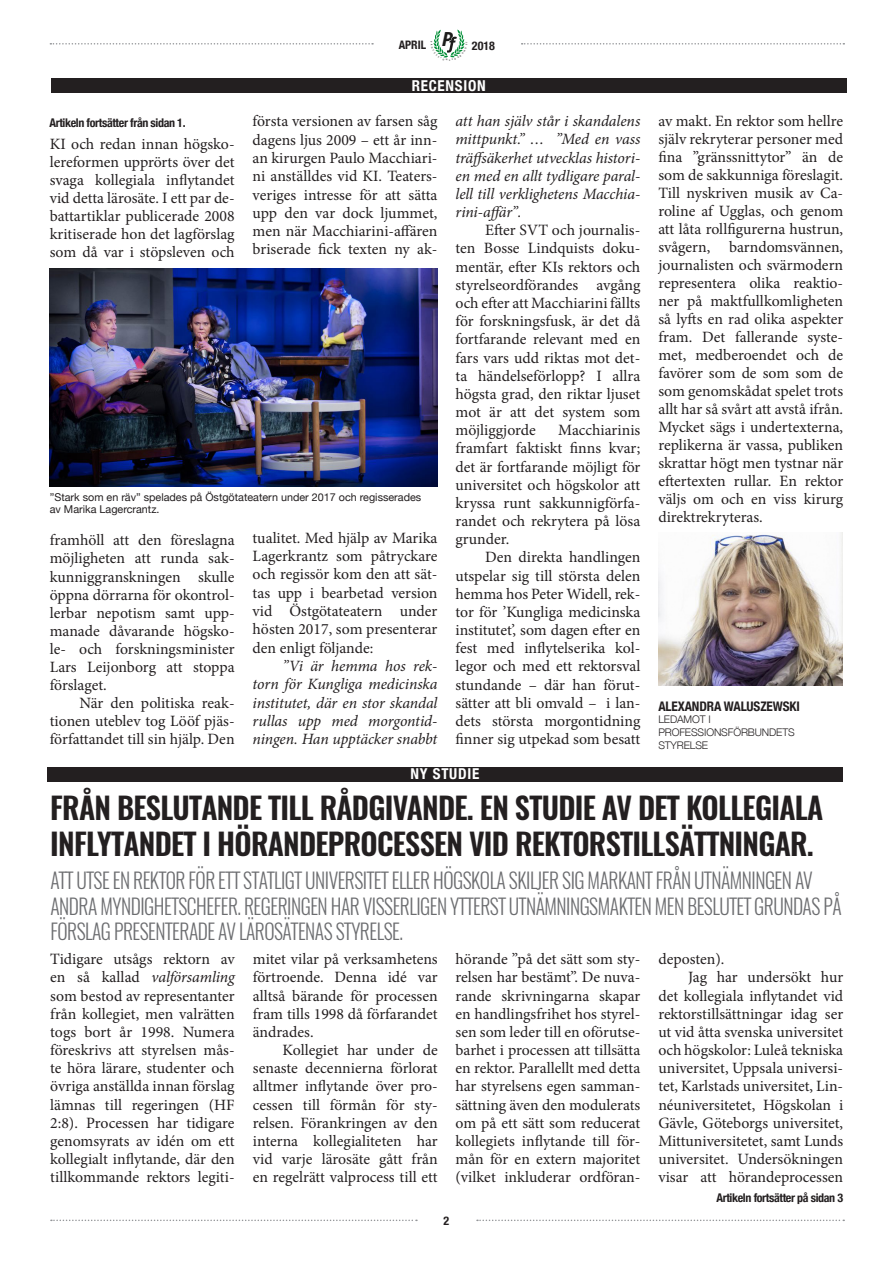
<style>
.page{position:relative;width:893px;height:1263px;background:#fff}
.page>*{position:absolute;margin:0;border:0;box-sizing:border-box;transform-origin:0 0}
.t1{font:600 30px/36px "Oswald";letter-spacing:-.025em;color:#231f20}
.Ingress{font:300 21.45px/25.5px "Oswald";letter-spacing:-.025em;color:#6c6d70;scale:.91 1}
.t2{font:italic 700 19.5px "Open Sans";color:#1d1d1b}
.Brödtext{font:15.75px/18.1px "Minion Pro";color:#231f20;text-align:justify}
.Brödtext-2{font:italic 15.75px/18.1px "Minion Pro";letter-spacing:-.01em;color:#231f20;text-align:justify}
.Kategori{font:700 condensed 15px "Helvetica Neue";letter-spacing:.05em;color:#fff}
.Signatur{font:700 condensed 13.2px "Helvetica Neue";letter-spacing:-.01em;color:#231f20}
.Fortsätter{font:700 condensed 12px "Helvetica Neue";letter-spacing:-.03em;color:#231f20}
.Sidhuvud{font:700 condensed 12px "Helvetica Neue";color:#231f20}
.t3{font:700 condensed 11.7px "Helvetica Neue";color:#231f20}
.Bildtext{font:10.8px/12px "Helvetica Neue";color:#231f20}
.Författar_titel{font:300 10.5px/12.6px "Helvetica Neue";letter-spacing:-.01em;color:#231f20}
.s1{font-style:italic}
</style>
<div class="page">
<svg style="left:477px;top:1219px;width:367px;height:2px"></svg>
<svg style="left:51px;top:1219px;width:366px;height:2px"></svg>
<div style="left:51px;top:78px;width:795px;height:15px;background:#231f20"></div>
<img style="left:50px;top:269px;width:387px;height:218px">
<img style="left:658px;top:533px;width:185px;height:152px">
<div style="left:47px;top:767px;width:796px;height:14px;background:#231f20"></div>
<svg style="left:522px;top:43px;width:322px;height:2px"></svg>
<svg style="left:50px;top:43px;width:323px;height:2px"></svg>
<svg style="left:433px;top:30px;width:32px;height:28px"></svg>
<p class="t2" style="left:442px;top:25px;width:13px">P</p>
<p class="t3" style="left:399px;top:35px;width:29px">APRIL</p>
<p class="Fortsätter" style="left:472px;top:35px;width:25px">2018</p>
<p class="Kategori" style="left:412px;top:73px;width:76px">RECENSION</p>
<p class="Fortsätter" style="left:49px;top:113px;width:138px">Artikeln fortsätter från sidan 1.</p>
<p class="Brödtext" style="left:253px;top:112px;width:186px">första versionen av farsen såg dagens ljus 2009 – ett år inn&shy;an kirurgen Paulo Macchiari&shy;ni anställdes vid KI. Teaters&shy;veriges intresse för att sätta upp den var dock ljummet, men när Macchiarini-affären briserade fick texten ny ak-</p>
<p class="Brödtext" style="left:50px;top:135px;width:186px">KI och redan innan högsko&shy;lereformen upprörts över det svaga kollegiala inflytandet vid detta lärosäte. I ett par de&shy;battartiklar publicerade 2008 kritiserade hon det lagförslag som då var i stöpsleven och</p>
<p class="Bildtext" style="left:50px;top:491px;width:373px">”Stark som en räv” spelades på Östgötateatern under 2017 och regisserades av Marika Lagercrantz.</p>
<p class="Brödtext" style="left:50px;top:531px;width:186px">framhöll att den föreslagna möjligheten att runda sak&shy;kunniggranskningen skulle öppna dörrarna för okontrol&shy;lerbar nepotism samt upp&shy;manade dåvarande högsko&shy;le- och forskningsminister Lars Leijonborg att stoppa förslaget.</p>
<p class="Brödtext" style="left:50px;top:694px;width:186px;text-indent:30px">När den politiska reak&shy;tionen uteblev tog Lööf pjäs&shy;författandet till sin hjälp. Den</p>
<p class="Brödtext" style="left:253px;top:529px;width:186px">tualitet. Med hjälp av Marika Lagerkrantz som påtryckare och regissör kom den att sät&shy;tas upp i bearbetad version vid Östgötateatern under hösten 2017, som presenterar den enligt följande:</p>
<p class="Brödtext-2" style="left:253px;top:657px;width:186px;text-indent:30px">”Vi är hemma hos rek&shy;torn för Kungliga medicinska institutet, där en stor skandal rullas upp med morgontid&shy;ningen. Han upptäcker snabbt</p>
<p class="Brödtext-2" style="left:455px;top:112px;width:186px">att han själv står i skandalens mittpunkt.” … ”Med en vass träffsäkerhet utvecklas histori&shy;en med en allt tydligare paral&shy;lell till verklighetens Macchia&shy;rini-affär”.</p>
<p class="Brödtext" style="left:455px;top:221px;width:186px;text-indent:30px">Efter SVT och journalis&shy;ten Bosse Lindquists doku&shy;mentär, efter KIs rektors och styrelseordförandes avgång och efter att Macchiarini fällts för forskningsfusk, är det då fortfarande relevant med en fars vars udd riktas mot det&shy;ta händelseförlopp? I allra högsta grad, den riktar ljuset mot är att det system som möjliggjorde</p>
<p class="Brödtext" style="left:455px;top:421px;width:186px;text-indent:103px">Macchiarinis framfart faktiskt finns kvar; det är fortfarande möjligt för universitet och högskolor att kryssa runt sakkunnigförfa&shy;randet och rekrytera på lösa grunder.</p>
<p class="Brödtext" style="left:455px;top:548px;width:186px;text-indent:30px">Den direkta handlingen utspelar sig till största delen hemma hos Peter Widell, rek&shy;tor för ’Kungliga medicinska institutet’, som dagen efter en fest med inflytelserika kol&shy;legor och med ett rektorsval stundande – där han förut&shy;sätter att bli omvald – i lan&shy;dets största morgontidning finner sig utpekad som besatt</p>
<p class="Kategori" style="left:411px;top:762px;width:70px">NY STUDIE</p>
<p class="Brödtext" style="left:658px;top:112px;width:186px">av makt. En rektor som hellre själv rekryterar personer med fina ”gränssnittytor” än de som de sakkunniga föreslagit.<br>Till nyskriven musik av Ca&shy;roline af Ugglas, och genom att låta rollfigurerna hustrun, svågern, barndomsvännen, journalisten och svärmodern representera olika reaktio&shy;ner på maktfullkomligheten så lyfts en rad olika aspekter fram. Det fallerande syste&shy;met, medberoendet och de favörer som de som som de som genomskådat spelet trots allt har så svårt att avstå ifrån.<br>Mycket sägs i undertexterna, replikerna är vassa, publiken skrattar högt men tystnar när eftertexten rullar. En rektor väljs om och en viss kirurg direktrekryteras.</p>
<p class="Signatur" style="left:658px;top:695px;width:143px">ALEXANDRA WALUSZEWSKI</p>
<p class="Författar_titel" style="left:658px;top:713px;width:138px">LEDAMOT I<br>PROFESSIONSFÖRBUNDETS<br>STYRELSE</p>
<h1 class="t1" style="left:50px;top:792px;width:774px">FRÅN BESLUTANDE TILL RÅDGIVANDE. EN STUDIE AV DET KOLLEGIALA<br>INFLYTANDET I HÖRANDEPROCESSEN VID REKTORSTILLSÄTTNINGAR.</h1>
<p class="Ingress" style="left:50px;top:865px;width:871px">ATT UTSE EN REKTOR FÖR ETT STATLIGT UNIVERSITET ELLER HÖGSKOLA SKILJER SIG MARKANT FRÅN UTNÄMNINGEN AV<br>ANDRA MYNDIGHETSCHEFER. REGERINGEN HAR VISSERLIGEN YTTERST UTNÄMNINGSMAKTEN MEN BESLUTET GRUNDAS PÅ<br>FÖRSLAG PRESENTERADE AV LÄROSÄTENAS STYRELSE.</p>
<p class="Brödtext" style="left:455px;top:950px;width:186px">hörande ”på det sätt som sty&shy;relsen har bestämt”. De nuva&shy;rande skrivningarna skapar en handlingsfrihet hos styrel&shy;sen som leder till en oförutse&shy;barhet i processen att tillsätta en rektor. Parallellt med detta har styrelsens egen samman&shy;sättning även den modulerats om på ett sätt som reducerat kollegiets inflytande till för&shy;mån för en extern majoritet (vilket inkluderar ordföran-</p>
<p class="Brödtext" style="left:658px;top:950px;width:68px">deposten).</p>
<p class="Brödtext" style="left:50px;top:950px;width:186px">Tidigare utsågs rektorn av en så kallad <span class="s1">valförsamling </span>som bestod av representanter från kollegiet, men valrätten togs bort år 1998. Numera föreskrivs att styrelsen mås&shy;te höra lärare, studenter och övriga anställda innan förslag lämnas till regeringen (HF 2:8). Processen har tidigare genomsyrats av idén om ett kollegialt inflytande, där den tillkommande rektors legiti-</p>
<p class="Brödtext" style="left:253px;top:950px;width:186px">mitet vilar på verksamhetens förtroende. Denna idé var alltså bärande för processen fram tills 1998 då förfarandet ändrades.</p>
<p class="Brödtext" style="left:253px;top:1041px;width:186px;text-indent:30px">Kollegiet har under de senaste decennierna förlorat alltmer inflytande över pro&shy;cessen till förmån för sty&shy;relsen. Förankringen av den interna kollegialiteten har vid varje lärosäte gått från en regelrätt valprocess till ett</p>
<p class="Brödtext" style="left:658px;top:968px;width:186px;text-indent:30px">Jag har undersökt hur det kollegiala inflytandet vid rektorstillsättningar idag ser ut vid åtta svenska universitet och högskolor: Luleå tekniska universitet, Uppsala universi&shy;tet, Karlstads universitet, Lin&shy;néuniversitetet, Högskolan i Gävle, Göteborgs universitet, Mittuniversitetet, samt Lunds universitet. Undersökningen visar att hörandeprocessen</p>
<p class="Sidhuvud" style="left:444px;top:1210px;width:7px">2</p>
<p class="Fortsätter" style="left:716px;top:1187px;width:128px">Artikeln fortsätter på sidan 3</p>
</div>
